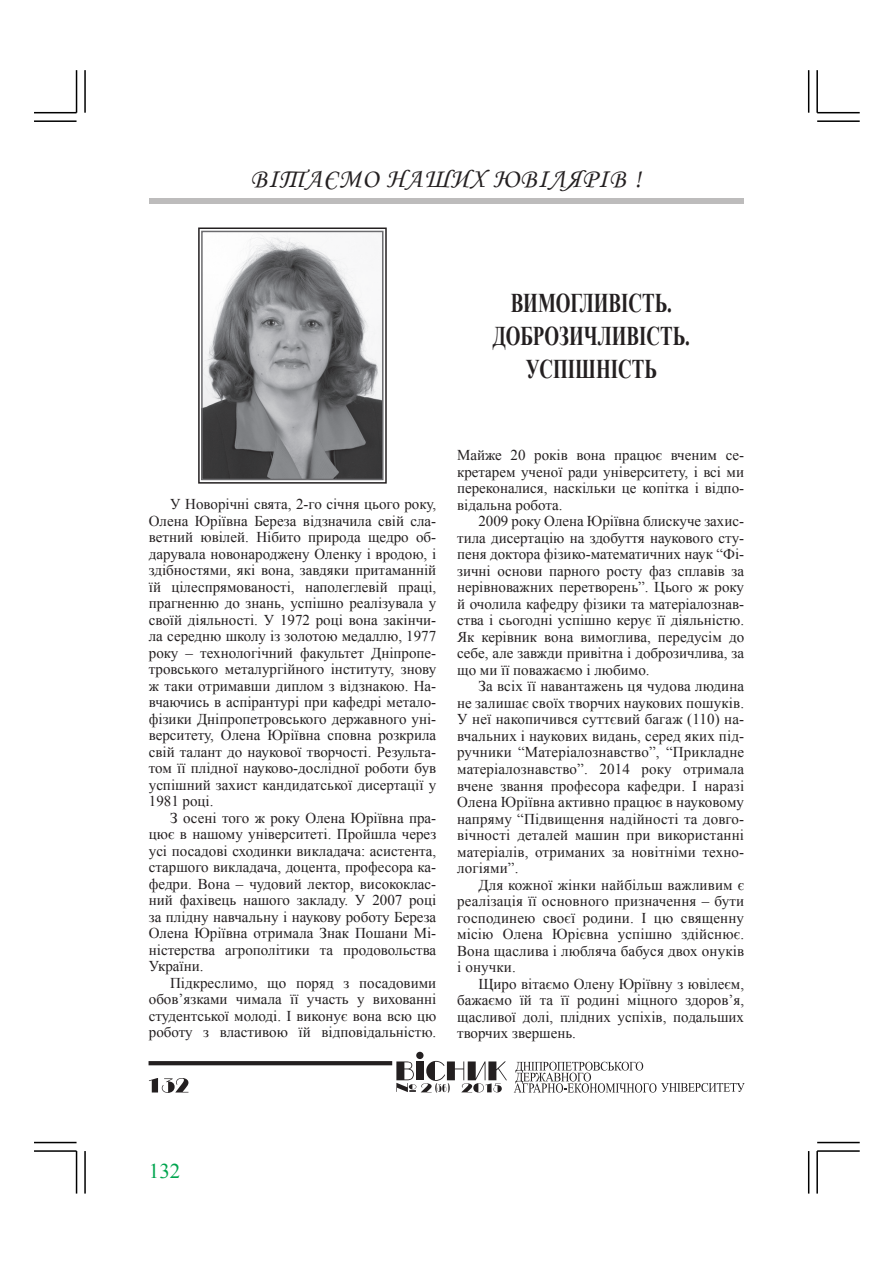
<style>
.page{position:relative;width:893px;height:1263px;background:#fff}
.page>*{position:absolute;margin:0;border:0;box-sizing:border-box;transform-origin:0 0}
.заголовок_статьи{font:700 27px/33px "Times New Roman";color:#231f20;text-align:center;scale:.7 1}
.t1{font:27px "Monotype Corsiva";letter-spacing:.04em;color:#231f20}
.t2{font:21px "Times New Roman";color:#00a54f}
.текст{font:15px/16.5px "Times New Roman";color:#231f20;text-align:justify}
</style>
<div class="page">
<hr style="left:84px;top:70px;width:2px;height:43px;background:#000">
<hr style="left:76px;top:70px;width:1px;height:43px;background:#000">
<hr style="left:34px;top:120px;width:43px;height:2px;background:#000">
<hr style="left:34px;top:112px;width:43px;height:1px;background:#000">
<hr style="left:817px;top:120px;width:43px;height:2px;background:#000">
<hr style="left:817px;top:112px;width:43px;height:1px;background:#000">
<hr style="left:808px;top:70px;width:1px;height:43px;background:#000">
<hr style="left:816px;top:70px;width:2px;height:43px;background:#000">
<hr style="left:808px;top:1151px;width:1px;height:42px;background:#000">
<hr style="left:816px;top:1151px;width:2px;height:42px;background:#000">
<hr style="left:817px;top:1142px;width:43px;height:1px;background:#000">
<hr style="left:817px;top:1150px;width:43px;height:2px;background:#000">
<hr style="left:34px;top:1142px;width:43px;height:1px;background:#000">
<hr style="left:34px;top:1150px;width:43px;height:2px;background:#000">
<hr style="left:84px;top:1151px;width:2px;height:42px;background:#000">
<hr style="left:76px;top:1151px;width:1px;height:42px;background:#000">
<div style="left:149px;top:198px;width:594px;height:5px;background:#bdbcbc"></div>
<svg style="left:149px;top:1061px;width:243px;height:4px"></svg>
<div style="left:416px;top:1052px;width:8px;height:7px;background:#231f20;border-radius:50%"></div>
<svg style="left:514px;top:1062px;width:231px;height:31px"></svg>
<svg style="left:396px;top:1061px;width:111px;height:32px"></svg>
<img style="left:204px;top:234px;width:177px;height:243px">
<div style="left:201px;top:231px;width:183px;height:249px;border:2px solid #6b6b6e"></div>
<div style="left:198px;top:227px;width:189px;height:257px;border:2px solid #231f20"></div>
<svg style="left:149px;top:1078px;width:39px;height:15px"></svg>
<h1 class="t1" style="left:251px;top:162px;width:392px">ВІТАЄМО НАШИХ ЮВІЛЯРІВ !</h1>
<p class="заголовок_статьи" style="left:493px;top:286px;width:283px">ВИМОГЛИВІСТЬ.<br>ДОБРОЗИЧЛИВІСТЬ.<br>УСПІШНІСТЬ</p>
<p class="текст" style="left:149px;top:496px;width:289px;text-indent:21px">У Новорічні свята, 2-го січня цього року, Олена Юріївна Береза відзначила свій сла&shy;ветний ювілей. Нібито природа щедро об&shy;дарувала новонароджену Оленку і вродою, і здібностями, які вона, завдяки притаманній їй цілеспрямованості, наполеглевій праці, прагненню до знань, успішно реалізувала у своїй діяльності. У 1972 році вона закінчи&shy;ла середню школу із золотою медаллю, 1977 року – технологічний факультет Дніпропе&shy;тровського металургійного інституту, знову ж таки отримавши диплом з відзнакою. На&shy;вчаючись в аспірантурі при кафедрі метало&shy;фізики Дніпропетровського державного уні&shy;верситету, Олена Юріївна сповна розкрила свій талант до наукової творчості. Результа&shy;том її плідної науково-дослідної роботи був успішний захист кандидатської дисертації у 1981 році.</p>
<p class="текст" style="left:149px;top:809px;width:289px;text-indent:21px">З осені того ж року Олена Юріївна пра&shy;цює в нашому університеті. Пройшла через усі посадові сходинки викладача: асистента, старшого викладача, доцента, професора ка&shy;федри. Вона – чудовий лектор, висококлас&shy;ний фахівець нашого закладу. У 2007 році за плідну навчальну і наукову роботу Береза Олена Юріївна отримала Знак Пошани Мі&shy;ністерства агрополітики та продовольства України.</p>
<p class="текст" style="left:149px;top:974px;width:289px;text-indent:21px">Підкреслимо, що поряд з посадовими обов’язками чимала її участь у вихованні студентської молоді. І виконує вона всю цю роботу з властивою їй відповідальністю.</p>
<p class="текст" style="left:457px;top:447px;width:289px">Майже 20 років вона працює вченим се&shy;кретарем ученої ради університету, і всі ми переконалися, наскільки це копітка і відпо&shy;відальна робота.</p>
<p class="текст" style="left:457px;top:513px;width:289px;text-indent:21px">2009 року Олена Юріївна блискуче захис&shy;тила дисертацію на здобуття наукового сту&shy;пеня доктора фізико-математичних наук “Фі&shy;зичні основи парного росту фаз сплавів за нерівноважних перетворень”. Цього ж року й очолила кафедру фізики та матеріалознав&shy;ства і сьогодні успішно керує її діяльністю.<br>Як керівник вона вимоглива, передусім до себе, але завжди привітна і доброзичлива, за що ми її поважаємо і любимо.</p>
<p class="текст" style="left:457px;top:678px;width:289px;text-indent:21px">За всіх її навантажень ця чудова людина не залишає своїх творчих наукових пошуків.<br>У неї накопичився суттєвий багаж (110) на&shy;вчальних і наукових видань, серед яких під&shy;ручники “Матеріалознавство”, “Прикладне матеріалознавство”. 2014 року отримала вчене звання професора кафедри. І наразі Олена Юріївна активно працює в науковому напряму “Підвищення надійності та довго&shy;вічності деталей машин при використанні матеріалів, отриманих за новітніми техно&shy;логіями”.</p>
<p class="текст" style="left:457px;top:876px;width:289px;text-indent:21px">Для кожної жінки найбільш важливим є реалізація її основного призначення – бути господинею своєї родини. І цю священну місію Олена Юрієвна успішно здійснює.<br>Вона щаслива і любляча бабуся двох онуків і онучки.</p>
<p class="текст" style="left:457px;top:975px;width:289px;text-indent:21px">Щиро вітаємо Олену Юріївну з ювілеєм, бажаємо їй та її родині міцного здоров’я, щасливої долі, плідних успіхів, подальших творчих звершень.</p>
<p class="t2" style="left:149px;top:1157px;width:33px">132</p>
</div>
